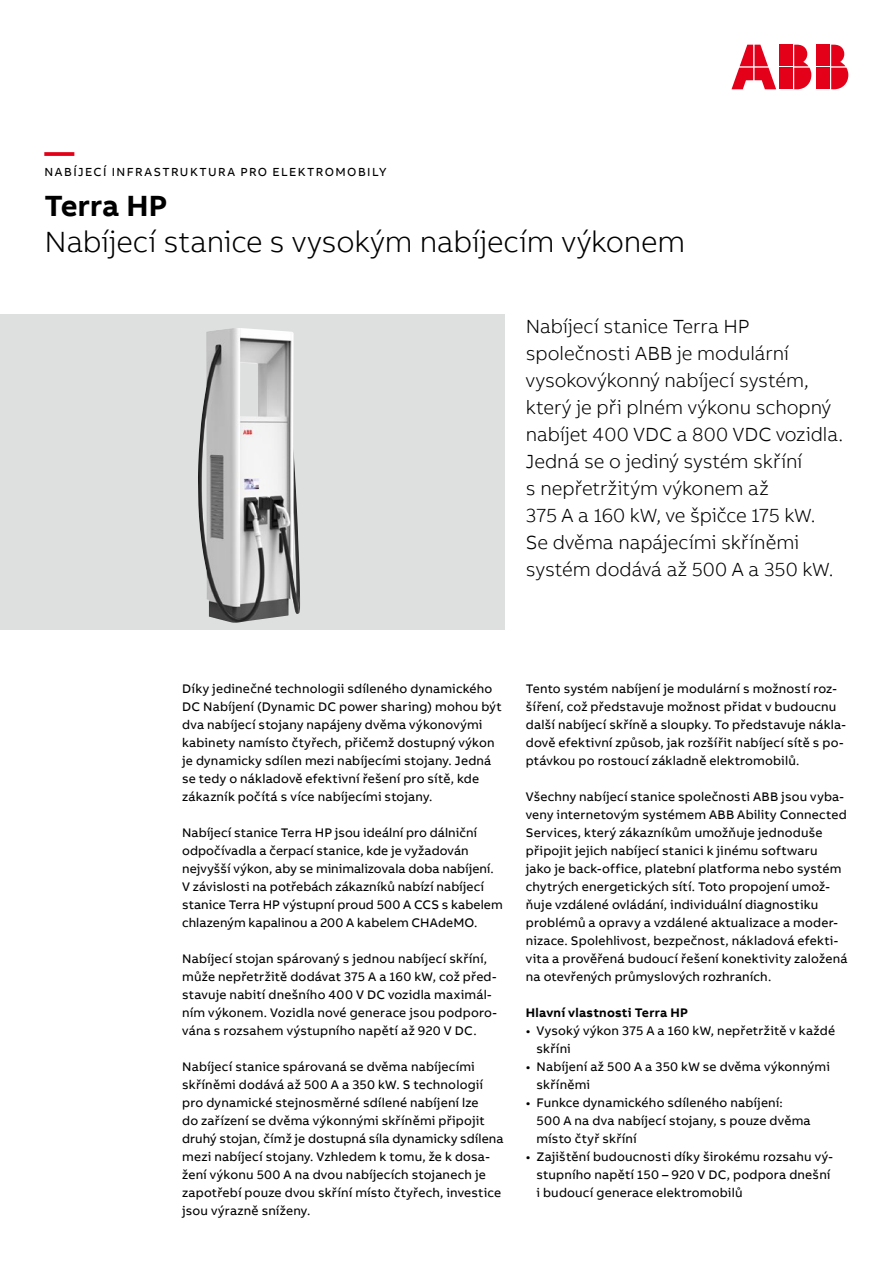
<style>
.page{position:relative;width:893px;height:1263px;background:#fff}
.page>*{position:absolute;margin:0;border:0;box-sizing:border-box;transform-origin:0 0}
.t1{font:300 30px "AB Bvoice";letter-spacing:-.005em;color:#000}
.t2{font:700 30px "AB Bvoice";letter-spacing:-.005em;color:#000}
.t3{font:700 30px "AB Bvoice";color:#e30018}
.t4{font:300 19.5px/27px "AB Bvoice";letter-spacing:-.005em;color:#000}
.t5{font:12.75px/18px "AB Bvoice";letter-spacing:.015em;color:#000}
.t6{font:700 12.75px "AB Bvoice";letter-spacing:.015em;color:#000}
.t7{font:12px "AB Bvoice";letter-spacing:.12em;color:#000}
</style>
<div class="page">
<div style="left:0;top:315px;width:505px;height:315px;background:#dedfdf"></div>
<img style="left:198px;top:328px;width:102px;height:295px">
<div style="left:817px;top:45px;width:13px;height:21px;background:#e30018"></div>
<div style="left:817px;top:68px;width:13px;height:21px;background:#e30018"></div>
<svg style="left:831px;top:45px;width:17px;height:44px"></svg>
<svg style="left:731px;top:45px;width:45px;height:44px"></svg>
<div style="left:780px;top:45px;width:13px;height:21px;background:#e30018"></div>
<div style="left:780px;top:68px;width:13px;height:21px;background:#e30018"></div>
<svg style="left:794px;top:45px;width:17px;height:44px"></svg>
<h1 class="t3" style="left:45px;top:132px;width:31px">—</h1>
<p class="t7" style="left:45px;top:165px;width:343px">NABÍJECÍ INFRASTRUKTURA PRO ELEKTROMOBILY</p>
<h1 class="t2" style="left:45px;top:186px;width:124px">Terra HP</h1>
<h1 class="t1" style="left:45px;top:224px;width:642px">Nabíjecí stanice s vysokým nabíjecím výkonem</h1>
<p class="t4" style="left:526px;top:313px;width:319px">Nabíjecí stanice Terra HP společnosti ABB je modulární vysokovýkonný nabíjecí systém, který je při plném výkonu schopný nabíjet 400 VDC a 800 VDC vozidla.<br>Jedná se o jediný systém skříní<br>s nepřetržitým výkonem až<br>375 A a 160 kW, ve špičce 175 kW.<br>Se dvěma napájecími skříněmi systém dodává až 500 A a 350 kW.</p>
<p class="t5" style="left:182px;top:679px;width:321px">Díky jedinečné technologii sdíleného dynamického DC Nabíjení (Dynamic DC power sharing) mohou být dva nabíjecí stojany napájeny dvěma výkonovými kabinety namísto čtyřech, přičemž dostupný výkon je dynamicky sdílen mezi nabíjecími stojany. Jedná se tedy o nákladově efektivní řešení pro sítě, kde zákazník počítá s více nabíjecími stojany.</p>
<p class="t5" style="left:182px;top:823px;width:322px">Nabíjecí stanice Terra HP jsou ideální pro dálniční odpočívadla a čerpací stanice, kde je vyžadován nejvyšší výkon, aby se minimalizovala doba nabíjení.<br>V závislosti na potřebách zákazníků nabízí nabíjecí stanice Terra HP výstupní proud 500 A CCS s kabelem chlazeným kapalinou a 200 A kabelem CHAdeMO.</p>
<p class="t5" style="left:182px;top:949px;width:316px">Nabíjecí stojan spárovaný s jednou nabíjecí skříní, může nepřetržitě dodávat 375 A a 160 kW, což před&shy;stavuje nabití dnešního 400 V DC vozidla maximál&shy;ním výkonem. Vozidla nové generace jsou podporo&shy;vána s rozsahem výstupního napětí až 920 V DC.</p>
<p class="t5" style="left:182px;top:1057px;width:323px">Nabíjecí stanice spárovaná se dvěma nabíjecími skříněmi dodává až 500 A a 350 kW. S technologií pro dynamické stejnosměrné sdílené nabíjení lze<br>do zařízení se dvěma výkonnými skříněmi připojit druhý stojan, čímž je dostupná síla dynamicky sdílena mezi nabíjecí stojany. Vzhledem k tomu, že k dosa&shy;žení výkonu 500 A na dvou nabíjecích stojanech je zapotřebí pouze dvou skříní místo čtyřech, investice jsou výrazně sníženy.</p>
<p class="t5" style="left:526px;top:679px;width:322px">Tento systém nabíjení je modulární s možností roz&shy;šíření, což představuje možnost přidat v budoucnu další nabíjecí skříně a sloupky. To představuje nákla&shy;dově efektivní způsob, jak rozšířit nabíjecí sítě s po&shy;ptávkou po rostoucí základně elektromobilů.</p>
<p class="t5" style="left:526px;top:788px;width:323px">Všechny nabíjecí stanice společnosti ABB jsou vyba&shy;veny internetovým systémem ABB Ability Connected Services, který zákazníkům umožňuje jednoduše připojit jejich nabíjecí stanici k jinému softwaru<br>jako je back-office, platební platforma nebo systém chytrých energetických sítí. Toto propojení umož&shy;ňuje vzdálené ovládání, individuální diagnostiku problémů a opravy a vzdálené aktualizace a moder&shy;nizace. Spolehlivost, bezpečnost, nákladová efekti&shy;vita a prověřená budoucí řešení konektivity založená na otevřených průmyslových rozhraních.</p>
<p class="t6" style="left:526px;top:1004px;width:164px">Hlavní vlastnosti Terra HP</p>
<p class="t5" style="left:536px;top:1022px;width:300px;text-indent:-11px">• Vysoký výkon 375 A a 160 kW, nepřetržitě v každé skříni</p>
<p class="t5" style="left:536px;top:1058px;width:295px;text-indent:-11px">• Nabíjení až 500 A a 350 kW se dvěma výkonnými skříněmi</p>
<p class="t5" style="left:536px;top:1094px;width:276px;text-indent:-11px">• Funkce dynamického sdíleného nabíjení:<br>500 A na dva nabíjecí stojany, s pouze dvěma místo čtyř skříní</p>
<p class="t5" style="left:536px;top:1148px;width:298px;text-indent:-11px">• Zajištění budoucnosti díky širokému rozsahu vý&shy;stupního napětí 150 – 920 V DC, podpora dnešní i budoucí generace elektromobilů</p>
</div>
